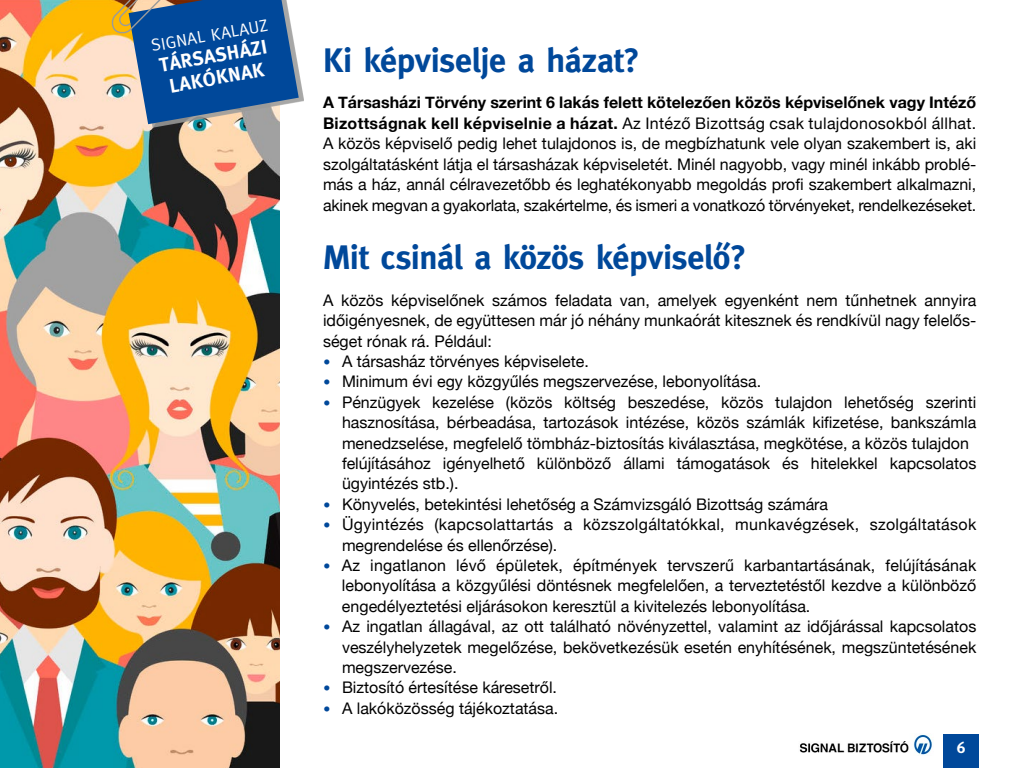
<style>
.page{position:relative;width:1024px;height:768px;background:#fff}
.page>*{position:absolute;margin:0;border:0;box-sizing:border-box;transform-origin:0 0}
.t1{font:700 34px "H Meta";letter-spacing:-.01em;color:#00489a}
.t2{font:700 19.7px/21.9px "H Meta";color:#fff;text-align:center}
.t3{font:17px "H Meta Normal";color:#fff}
.t4{font:16px/20.4px "Helvetica Neue";color:#000;text-align:justify}
.t5{font:16px/20.4px "Helvetica Neue";letter-spacing:.02em;color:#000}
.t6{font:700 16px "H Meta";color:#fff}
.s1{font-weight:700}
.s2{font-size:12px;color:#00489a}
</style>
<div class="page">
<img style="left:799px;top:734px;width:133px;height:21px">
<img style="left:0;top:0;width:280px;height:768px">
<div style="left:943px;top:734px;width:36px;height:34px;background:#00489a"></div>
<div style="left:133px;top:0;width:171px;height:128px;background:#9b9b9a;opacity:.88"></div>
<svg style="left:111px;top:0;width:188px;height:124px;background:#3d6c9e"></svg>
<p class="t3" style="left:150px;top:35px;width:119px;rotate:-10deg">SIGNAL KALAUZ</p>
<p class="t2" style="left:157px;top:54px;width:110px;rotate:-10deg">TÁRSASHÁZI lakóknak</p>
<h1 class="t1" style="left:323px;top:38px;width:318px">Ki képviselje a házat?</h1>
<p class="t4" style="left:323px;top:93px;width:655px"><span class="s1">A Társasházi Törvény szerint 6 lakás felett kötelezően közös képviselőnek vagy Intéző Bizottságnak kell képviselnie a házat.</span> Az Intéző Bizottság csak tulajdonosokból állhat.<br>A közös képviselő pedig lehet tulajdonos is, de megbízhatunk vele olyan szakembert is, aki szolgáltatásként látja el társasházak képviseletét. Minél nagyobb, vagy minél inkább problé&shy;más a ház, annál célravezetőbb és leghatékonyabb megoldás profi szakembert alkalmazni, akinek megvan a gyakorlata, szakértelme, és ismeri a vonatkozó törvényeket, rendelkezéseket.</p>
<h1 class="t1" style="left:323px;top:235px;width:425px">Mit csinál a közös képviselô?</h1>
<p class="t4" style="left:323px;top:291px;width:655px">A közös képviselőnek számos feladata van, amelyek egyenként nem tűnhetnek annyira időigényesnek, de együttesen már jó néhány munkaórát kitesznek és rendkívül nagy felelős&shy;séget rónak rá. Például:</p>
<p class="t4" style="left:323px;top:352px;width:267px"><span class="s2">●</span> A társasház törvényes képviselete.</p>
<p class="t4" style="left:323px;top:372px;width:440px"><span class="s2">●</span> Minimum évi egy közgyűlés megszervezése, lebonyolítása.</p>
<p class="t4" style="left:342px;top:393px;width:636px;text-align:left;text-indent:-19px"><span class="s2">●</span> Pénzügyek kezelése (közös költség beszedése, közös tulajdon lehetőség szerinti hasznosítása, bérbeadása, tartozások intézése, közös számlák kifizetése, bankszámla menedzselése, megfelelő tömbház-biztosítás kiválasztása, megkötése, a közös tulajdon felújításához igényelhető különböző állami támogatások és hitelekkel kapcsolatos ügyintézés stb.).</p>
<p class="t4" style="left:323px;top:495px;width:507px"><span class="s2">●</span> Könyvelés, betekintési lehetőség a Számvizsgáló Bizottság számára</p>
<p class="t5" style="left:342px;top:515px;width:636px;text-indent:-19px"><span class="s2">●</span> Ügyintézés (kapcsolattartás a közszolgáltatókkal, munkavégzések, szolgáltatások megrendelése és ellenőrzése).</p>
<p class="t4" style="left:342px;top:556px;width:636px;text-indent:-19px"><span class="s2">●</span> Az ingatlanon lévő épületek, építmények tervszerű karbantartásának, felújításának lebonyolítása a közgyűlési döntésnek megfelelően, a terveztetéstől kezdve a különböző engedélyeztetési eljárásokon keresztül a kivitelezés lebonyolítása.</p>
<p class="t4" style="left:342px;top:617px;width:636px;text-indent:-19px"><span class="s2">●</span> Az ingatlan állagával, az ott található növényzettel, valamint az időjárással kapcsolatos veszélyhelyzetek megelőzése, bekövetkezésük esetén enyhítésének, megszüntetésének megszervezése.</p>
<p class="t4" style="left:323px;top:678px;width:236px"><span class="s2">●</span> Biztosító értesítése káresetről.</p>
<p class="t4" style="left:323px;top:699px;width:237px"><span class="s2">●</span> A lakóközösség tájékoztatása.</p>
<p class="t6" style="left:957px;top:737px;width:10px">6</p>
</div>
